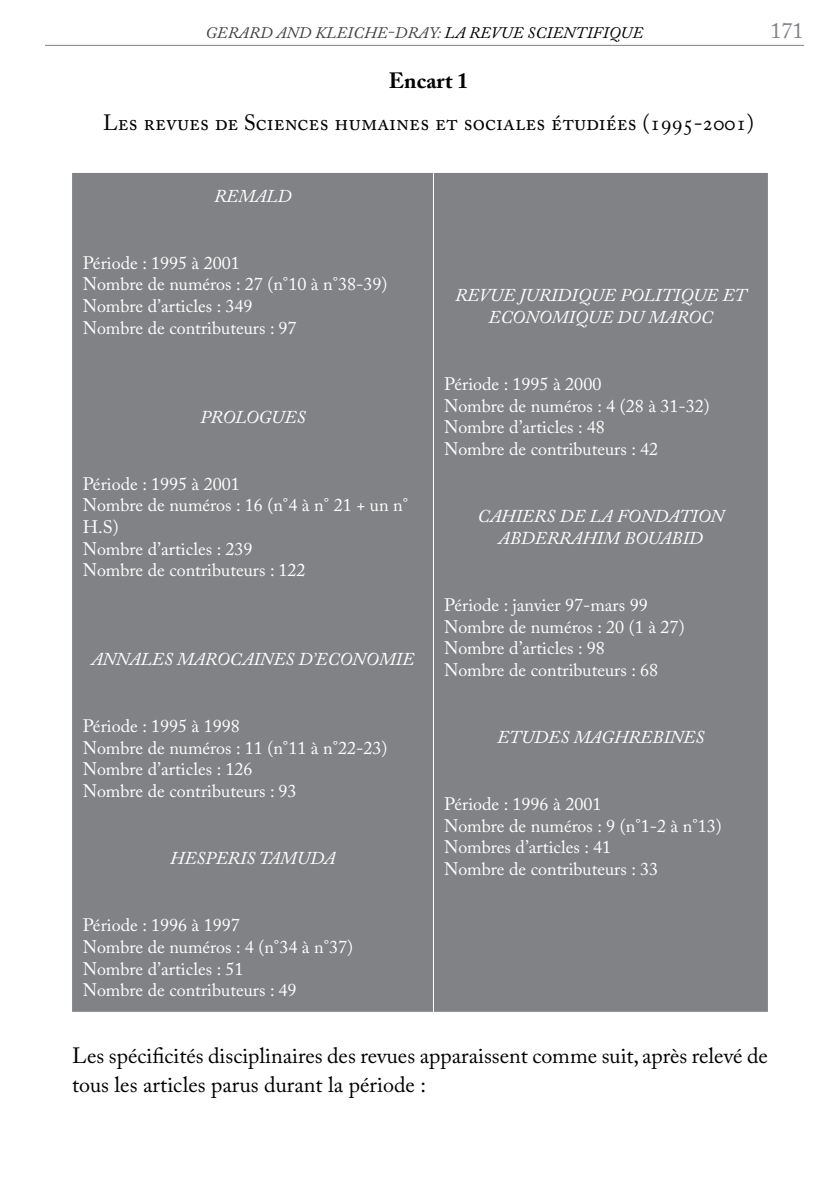
<style>
.page{position:relative;width:840px;height:1191px;background:#fff}
.page>*{position:absolute;margin:0;border:0;box-sizing:border-box;transform-origin:0 0}
.t1{font:22px/42px "Adobe Caslon Pro";color:#000;text-align:center}
.t2{font:22px "Adobe Caslon Pro";color:#808285}
.t3{font:18px/21.6px "Adobe Caslon Pro";color:#fff}
.t4{font:italic 18px/21.6px "Adobe Caslon Pro";color:#fff;text-align:center}
.t5{font:italic 16px "Adobe Caslon Pro";letter-spacing:.015em;color:#000}
.t6{font:italic 16px "Adobe Caslon Pro";letter-spacing:.015em;color:#414142}
.s1{color:#414142}
.s2{font-weight:700}
</style>
<div class="page">
<hr style="left:45px;top:45px;width:758px;height:1px;background:#808285">
<div style="left:72px;top:173px;width:695px;height:838px;background:#808285"></div>
<hr style="left:432px;top:173px;width:1px;height:838px;background:#fff">
<p class="t6" style="left:205px;top:23px;width:24px">GERARD</p>
<p class="t6" style="left:276px;top:23px;width:51px">AND KLE</p>
<p class="t6" style="left:347px;top:23px;width:60px">ICHE-DRA</p>
<p class="t5" style="left:429px;top:23px;width:192px"><span class="s1">Y:</span> LA RE VUE SCIENTIFIQUE</p>
<p class="t2" style="left:769px;top:18px;width:34px">171</p>
<p class="t1" style="left:103px;top:60px;width:652px"><span class="s2">Encart 1<br></span>Les revues de Sciences humaines et sociales étudiées (1995-2001)</p>
<p class="t4" style="left:214px;top:185px;width:79px">REMALD</p>
<p class="t3" style="left:83px;top:252px;width:306px">Période : 1995 à 2001<br>Nombre de numéros : 27 (n°10 à n°38-39)<br>Nombre d’articles : 349<br>Nombre de contributeurs : 97</p>
<p class="t4" style="left:200px;top:405px;width:107px">PROLOGUES</p>
<p class="t3" style="left:83px;top:473px;width:327px">Période : 1995 à 2001<br>Nombre de numéros : 16 (n°4 à n° 21 + un n°<br>H.S)<br>Nombre d’articles : 239<br>Nombre de contributeurs : 122</p>
<p class="t4" style="left:91px;top:648px;width:324px">ANNALES MAROCAINES D’ECONOMIE</p>
<p class="t3" style="left:83px;top:715px;width:306px">Période : 1995 à 1998<br>Nombre de numéros : 11 (n°11 à n°22-23)<br>Nombre d’articles : 126<br>Nombre de contributeurs : 93</p>
<p class="t4" style="left:170px;top:847px;width:166px">HESPERIS TAMUDA</p>
<p class="t3" style="left:83px;top:914px;width:272px">Période : 1996 à 1997<br>Nombre de numéros : 4 (n°34 à n°37)<br>Nombre d’articles : 51<br>Nombre de contributeurs : 49</p>
<p class="t4" style="left:455px;top:284px;width:292px">REVUE JURIDIQUE POLITIQUE ET<br>ECONOMIQUE DU MAROC</p>
<p class="t3" style="left:444px;top:373px;width:267px">Période : 1995 à 2000<br>Nombre de numéros : 4 (28 à 31-32)<br>Nombre d’articles : 48<br>Nombre de contributeurs : 42</p>
<p class="t4" style="left:477px;top:505px;width:248px">CAHIERS DE LA FONDATION<br>ABDERRAHIM BOUABID</p>
<p class="t3" style="left:444px;top:594px;width:242px">Période : janvier 97-mars 99<br>Nombre de numéros : 20 (1 à 27)<br>Nombre d’articles : 98<br>Nombre de contributeurs : 68</p>
<p class="t4" style="left:497px;top:726px;width:208px">ETUDES MAGHREBINES</p>
<p class="t3" style="left:444px;top:793px;width:279px">Période : 1996 à 2001<br>Nombre de numéros : 9 (n°1-2 à n°13)<br>Nombres d’articles : 41<br>Nombre de contributeurs : 33</p>
<p class="t1" style="left:72px;top:1040px;width:697px;line-height:29.4px;text-align:left">Les spécificités disciplinaires des revues apparaissent comme suit, après relevé de tous les articles parus durant la période :</p>
</div>
